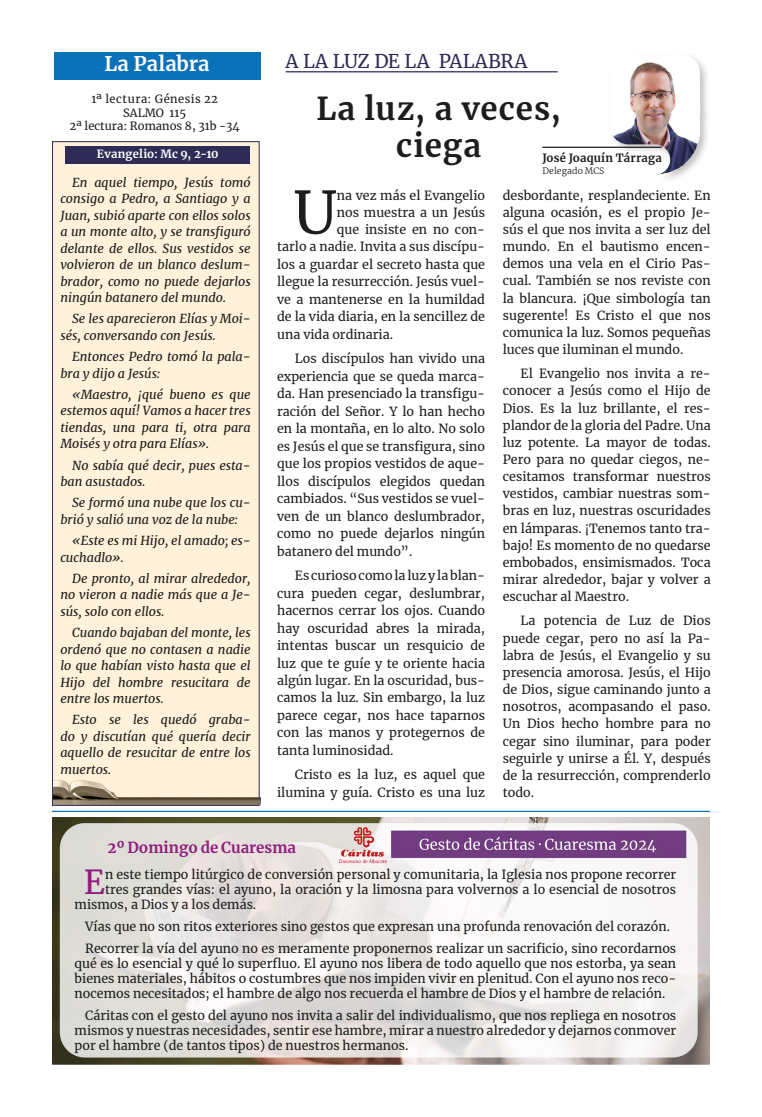
<style>
.page{position:relative;width:762px;height:1117px;background:#fff}
.page>*{position:absolute;margin:0;border:0;box-sizing:border-box;transform-origin:0 0}
.t1{font:58.62px "Merriweather";color:#1d1d1b}
.t2{font:32.75px "Merriweather";color:#901d7e}
.titular_de_noticia{font:700 31.25px "Merriweather";letter-spacing:.035em;color:#1d1d1b}
.CARTA_DEL_OBISPO{font:700 20px "Merriweather";letter-spacing:.005em;color:#fff}
.LA_PALABRA{font:18.75px "Merriweather";letter-spacing:.015em;color:#2e2b56}
.t3{font:700 15px "Merriweather";color:#901d7e}
.t4{font:12.5px/17.1px "Merriweather";color:#1d1d1b;text-align:justify}
.t5{font:italic 12.5px/16.5px "Merriweather";color:#1d1d1b;text-align:justify}
.hoja_dominical{font:11.25px "Merriweather";color:#1d1d1b}
.hoja_dominical-2{font:11.25px "Merriweather";letter-spacing:.045em;color:#1d1d1b}
.escritor_del_evangelio{font:700 11.25px "Merriweather";letter-spacing:.015em;color:#1d1d1b}
.Secciones_de_la_Hoja{font:700 11.25px "Merriweather";letter-spacing:.01em;color:#fff}
.subtitulo_del_comentario{font:300 8.75px "Merriweather";letter-spacing:.01em;color:#1d1d1b}
</style>
<div class="page">
<hr style="left:52px;top:810px;width:658px;height:1px;background:#0971b8">
<img style="left:52px;top:817px;width:658px;height:247px">
<hr style="left:286px;top:71px;width:272px;height:1px;background:#2e2b56">
<hr style="left:542px;top:147px;width:120px;height:1px;background:#1d1d1b">
<img style="left:601px;top:57px;width:106px;height:122px">
<div style="left:52px;top:141px;width:208px;height:664px;background:#fff1da;border:1px solid #2e2b56"></div>
<div style="left:65px;top:146px;width:185px;height:18px;background:#2e2b56"></div>
<img style="left:53px;top:769px;width:208px;height:35px">
<div style="left:54px;top:52px;width:206px;height:27px;background:#0971b8"></div>
<p class="CARTA_DEL_OBISPO" style="left:105px;top:50px;width:107px">La Palabra</p>
<p class="hoja_dominical-2" style="left:91px;top:91px;width:128px">1ª lectura: Génesis 22</p>
<p class="hoja_dominical" style="left:123px;top:105px;width:64px">SALMO 115</p>
<p class="hoja_dominical" style="left:69px;top:118px;width:172px">2ª lectura: Romanos 8, 31b -34</p>
<p class="Secciones_de_la_Hoja" style="left:97px;top:146px;width:123px">Evangelio: Mc 9, 2-10</p>
<p class="t5" style="left:60px;top:173px;width:192px;text-indent:12px">En aquel tiempo, Jesús tomó consigo a Pedro, a Santiago y a Juan, subió aparte con ellos solos a un monte alto, y se transfiguró delante de ellos. Sus vestidos se volvieron de un blanco deslum&shy;brador, como no puede dejarlos ningún batanero del mundo.</p>
<p class="t5" style="left:60px;top:310px;width:192px;text-indent:12px">Se les aparecieron Elías y Moi&shy;sés, conversando con Jesús.</p>
<p class="t5" style="left:60px;top:348px;width:192px;text-indent:12px">Entonces Pedro tomó la pala&shy;bra y dijo a Jesús:</p>
<p class="t5" style="left:60px;top:386px;width:192px;text-indent:12px">«Maestro, ¡qué bueno es que estemos aquí! Vamos a hacer tres tiendas, una para ti, otra para Moisés y otra para Elías».</p>
<p class="t5" style="left:60px;top:456px;width:192px;text-indent:12px">No sabía qué decir, pues esta&shy;ban asustados.</p>
<p class="t5" style="left:60px;top:494px;width:192px;text-indent:12px">Se formó una nube que los cu&shy;brió y salió una voz de la nube:</p>
<p class="t5" style="left:60px;top:532px;width:192px;text-indent:12px">«Este es mi Hijo, el amado; es&shy;cuchadlo».</p>
<p class="t5" style="left:60px;top:569px;width:192px;text-indent:12px">De pronto, al mirar alrededor, no vieron a nadie más que a Je&shy;sús, solo con ellos.</p>
<p class="t5" style="left:60px;top:624px;width:192px;text-indent:12px">Cuando bajaban del monte, les ordenó que no contasen a nadie lo que habían visto hasta que el Hijo del hombre resucitara de entre los muertos.</p>
<p class="t5" style="left:60px;top:711px;width:192px;text-indent:12px">Esto se les quedó graba&shy;do y discutían qué quería decir aquello de resucitar de entre los muertos.</p>
<p class="LA_PALABRA" style="left:286px;top:48px;width:243px">A LA LUZ DE LA PALABRA</p>
<p class="titular_de_noticia" style="left:316px;top:87px;width:246px">La luz, a veces,</p>
<p class="titular_de_noticia" style="left:396px;top:124px;width:87px">ciega</p>
<p class="t1" style="left:293px;top:172px;width:45px">U</p>
<p class="t4" style="left:337px;top:186px;width:150px">na vez más el Evangelio</p>
<p class="escritor_del_evangelio" style="left:542px;top:150px;width:121px">José Joaquín Tárraga</p>
<p class="subtitulo_del_comentario" style="left:542px;top:165px;width:63px">Delegado MCS</p>
<p class="t4" style="left:503px;top:186px;width:209px">desbordante, resplandeciente. En alguna ocasión, es el propio Je&shy;sús el que nos invita a ser luz del mundo. En el bautismo encen&shy;demos una vela en el Cirio Pas&shy;cual. También se nos reviste con la blancura. ¡Que simbología tan sugerente! Es Cristo el que nos comunica la luz. Somos pequeñas luces que iluminan el mundo.</p>
<p class="t4" style="left:503px;top:364px;width:209px;text-indent:18px">El Evangelio nos invita a re&shy;conocer a Jesús como el Hijo de Dios. Es la luz brillante, el res&shy;plandor de la gloria del Padre. Una luz potente. La mayor de todas.<br>Pero para no quedar ciegos, ne&shy;cesitamos transformar nuestros vestidos, cambiar nuestras som&shy;bras en luz, nuestras oscuridades en lámparas. ¡Tenemos tanto tra&shy;bajo! Es momento de no quedarse embobados, ensimismados. Toca mirar alrededor, bajar y volver a escuchar al Maestro.</p>
<p class="t4" style="left:503px;top:612px;width:209px;text-indent:18px">La potencia de Luz de Dios puede cegar, pero no así la Pa&shy;labra de Jesús, el Evangelio y su presencia amorosa. Jesús, el Hijo de Dios, sigue caminando junto a nosotros, acompasando el paso.<br>Un Dios hecho hombre para no cegar sino iluminar, para poder seguirle y unirse a Él. Y, después de la resurrección, comprenderlo todo.</p>
<p class="t4" style="left:337px;top:203px;width:150px">nos muestra a un Jesús</p>
<p class="t4" style="left:337px;top:220px;width:150px">que insiste en no con-</p>
<p class="t4" style="left:277px;top:238px;width:209px">tarlo a nadie. Invita a sus discípu-</p>
<p class="t4" style="left:277px;top:255px;width:209px">los a guardar el secreto hasta que</p>
<p class="t4" style="left:277px;top:273px;width:209px">llegue la resurrección. Jesús vuel-</p>
<p class="t4" style="left:277px;top:290px;width:209px">ve a mantenerse en la humildad</p>
<p class="t4" style="left:277px;top:308px;width:209px">de la vida diaria, en la sencillez de</p>
<p class="t4" style="left:277px;top:325px;width:117px">una vida ordinaria.</p>
<p class="t4" style="left:277px;top:349px;width:209px;line-height:17.5px;text-indent:18px">Los discípulos han vivido una experiencia que se queda marca&shy;da. Han presenciado la transfigu&shy;ración del Señor. Y lo han hecho en la montaña, en lo alto. No solo es Jesús el que se transfigura, sino que los propios vestidos de aque&shy;llos discípulos elegidos quedan cambiados. “Sus vestidos se vuel&shy;ven de un blanco deslumbrador, como no puede dejarlos ningún batanero del mundo”.</p>
<p class="t4" style="left:277px;top:566px;width:209px;line-height:17.5px;text-indent:18px">Es curioso como la luz y la blan&shy;cura pueden cegar, deslumbrar, hacernos cerrar los ojos. Cuando hay oscuridad abres la mirada, intentas buscar un resquicio de luz que te guíe y te oriente hacia algún lugar. En la oscuridad, bus&shy;camos la luz. Sin embargo, la luz parece cegar, nos hace taparnos con las manos y protegernos de tanta luminosidad.</p>
<p class="t4" style="left:277px;top:765px;width:209px;line-height:17.5px;text-align:right">Cristo es la luz, es aquel que ilumina y guía. Cristo es una luz</p>
<p class="t3" style="left:108px;top:837px;width:190px">2º Domingo de Cuaresma</p>
<p class="t2" style="left:84px;top:859px;width:23px">E</p>
<p class="t4" style="left:105px;top:865px;width:573px">n este tiempo litúrgico de conversión personal y comunitaria, la Iglesia nos propone recorrer</p>
<p class="t4" style="left:105px;top:880px;width:573px">tres grandes vías: el ayuno, la oración y la limosna para volvernos a lo esencial de nosotros</p>
<p class="t4" style="left:75px;top:895px;width:183px">mismos, a Dios y a los demás.</p>
<p class="t4" style="left:85px;top:917px;width:586px">Vías que no son ritos exteriores sino gestos que expresan una profunda renovación del corazón.</p>
<p class="t4" style="left:75px;top:940px;width:603px;line-height:15px;text-indent:11px">Recorrer la vía del ayuno no es meramente proponernos realizar un sacrificio, sino recordarnos qué es lo esencial y qué lo superfluo. El ayuno nos libera de todo aquello que nos estorba, ya sean bienes materiales, hábitos o costumbres que nos impiden vivir en plenitud. Con el ayuno nos reco&shy;nocemos necesitados; el hambre de algo nos recuerda el hambre de Dios y el hambre de relación.</p>
<p class="t4" style="left:75px;top:1007px;width:603px;line-height:15px;text-indent:11px">Cáritas con el gesto del ayuno nos invita a salir del individualismo, que nos repliega en nosotros mismos y nuestras necesidades, sentir ese hambre, mirar a nuestro alrededor y dejarnos conmover por el hambre (de tantos tipos) de nuestros hermanos.</p>
</div>
